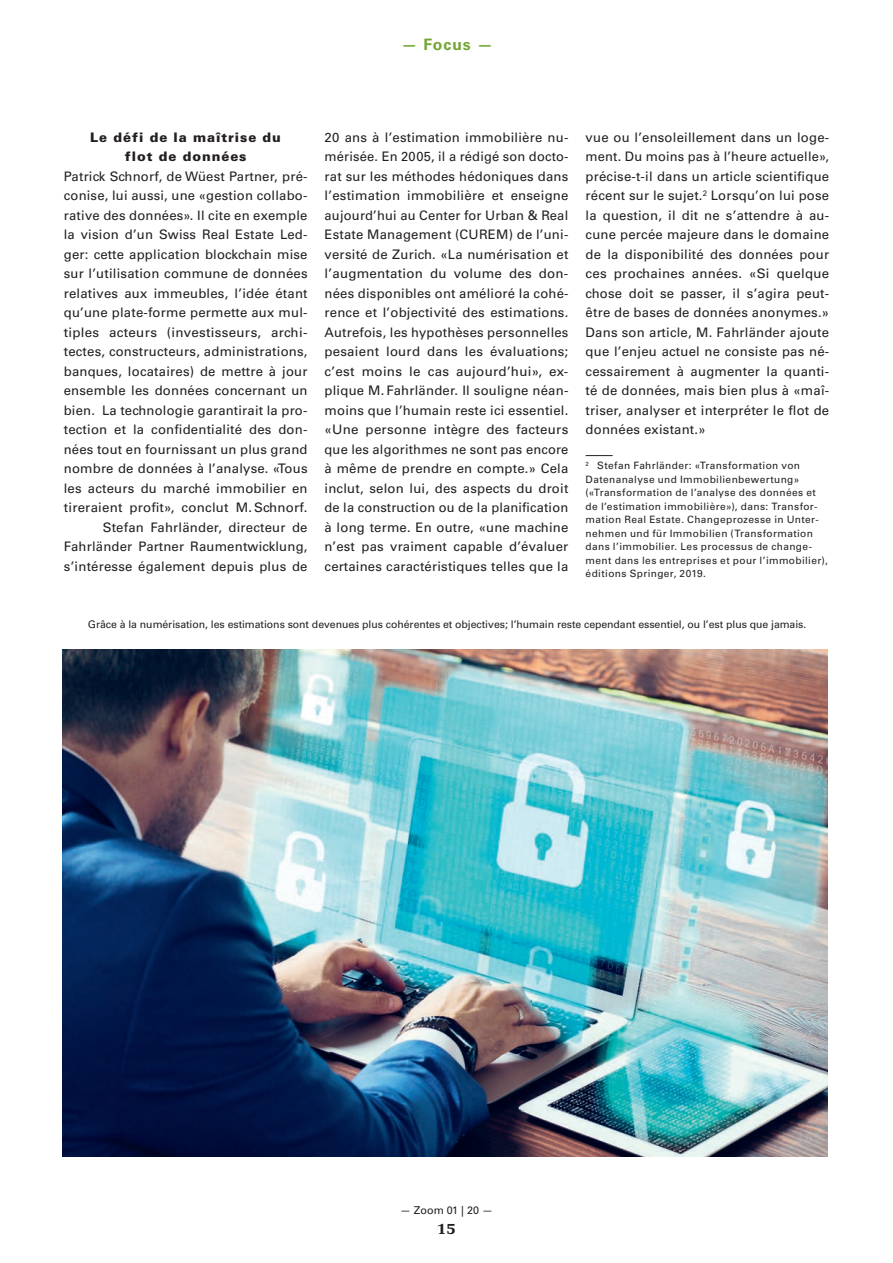
<style>
.page{position:relative;width:893px;height:1263px;background:#fff}
.page>*{position:absolute;margin:0;border:0;box-sizing:border-box;transform-origin:0 0}
.t1{font:700 15.75px "Univers LT Std";letter-spacing:.06em;color:#73a532}
.t2{font:800 15.75px "Swift";color:#231f20}
.t3{font:13.2px/19.5px "Univers LT Std";letter-spacing:.015em;color:#231f20;text-align:justify}
.t4{font:900 13.2px/19.5px "Univers LT Std";letter-spacing:.07em;color:#231f20;text-align:center}
.t5{font:10.8px "Univers LT Std";color:#231f20}
.t6{font:10.5px "Univers LT Std";letter-spacing:-.005em;color:#231f20}
.t7{font:10.2px/13.5px "Univers LT Std";letter-spacing:.04em;color:#231f20}
</style>
<div class="page">
<svg style="left:586px;top:455px;width:27px;height:1px"></svg>
<img style="left:63px;top:650px;width:764px;height:507px">
<p class="t1" style="left:402px;top:35px;width:93px">— Focus —</p>
<p class="t4" style="left:90px;top:127px;width:192px">Le défi de la maîtrise du flot de données</p>
<p class="t3" style="left:64px;top:166px;width:245px;text-align:right">Patrick Schnorf, de Wüest Partner, pré&shy;conise, lui aussi, une «gestion collabo&shy;rative des données». Il cite en exemple la vision d’un Swiss Real Estate Led&shy;ger: cette application blockchain mise sur l’utilisation commune de données relatives aux immeubles, l’idée étant qu’une plate-forme permette aux mul&shy;tiples acteurs (investisseurs, archi&shy;tectes, constructeurs, administrations, banques, locataires) de mettre à jour ensemble les données concernant un bien. La technologie garantirait la pro&shy;tection et la confidentialité des don&shy;nées tout en fournissant un plus grand nombre de données à l’analyse. «Tous les acteurs du marché immobilier en tireraient profit», conclut M.Schnorf.<br>Stefan Fahrländer, directeur de Fahrländer Partner Raumentwicklung, s’intéresse également depuis plus de</p>
<p class="t3" style="left:325px;top:127px;width:245px">20 ans à l’estimation immobilière nu&shy;mérisée. En 2005, il a rédigé son docto&shy;rat sur les méthodes hédoniques dans l’estimation immobilière et enseigne aujourd’hui au Center for Urban &amp; Real Estate Management (CUREM) de l’uni&shy;versité de Zurich. «La numérisation et l’augmentation du volume des don&shy;nées disponibles ont amélioré la cohé&shy;rence et l’objectivité des estimations.<br>Autrefois, les hypothèses personnelles pesaient lourd dans les évaluations; c’est moins le cas aujourd’hui», ex&shy;plique M. Fahrländer. Il souligne néan&shy;moins que l’humain reste ici essentiel. «Une personne intègre des facteurs que les algorithmes ne sont pas encore à même de prendre en compte.» Cela inclut, selon lui, des aspects du droit de la construction ou de la planification à long terme. En outre, «une machine n’est pas vraiment capable d’évaluer certaines caractéristiques telles que la</p>
<p class="t3" style="left:586px;top:127px;width:245px">vue ou l’ensoleillement dans un loge&shy;ment. Du moins pas à l’heure actuelle», précise-t-il dans un article scientifique récent sur le sujet.<sup>2</sup> Lorsqu’on lui pose la question, il dit ne s’attendre à au&shy;cune percée majeure dans le domaine de la disponibilité des données pour ces prochaines années. «Si quelque chose doit se passer, il s’agira peut&shy;être de bases de données anonymes.» Dans son article, M. Fahrländer ajoute que l’enjeu actuel ne consiste pas né&shy;cessairement à augmenter la quanti&shy;té de données, mais bien plus à «maî&shy;triser, analyser et interpréter le flot de données existant.»</p>
<p class="t7" style="left:586px;top:459px;width:244px"><sup>2</sup> Stefan Fahrländer: «Transformation von Datenanalyse und Immobilienbewertung» («Transformation de l’analyse des données et de l’estimation immobilière»), dans: Transfor&shy;mation Real Estate. Changeprozesse in Unter&shy;nehmen und für Immobilien (Transformation dans l’immobilier. Les processus de change&shy;ment dans les entreprises et pour l’immobilier), éditions Springer, 2019.</p>
<p class="t6" style="left:88px;top:618px;width:720px">Grâce à la numérisation, les estimations sont devenues plus cohérentes et objectives; l’humain reste cependant essentiel, ou l’est plus que jamais.</p>
<p class="t5" style="left:400px;top:1204px;width:94px">— Zoom 01 | 20 —</p>
<p class="t2" style="left:437px;top:1220px;width:20px">15</p>
</div>
